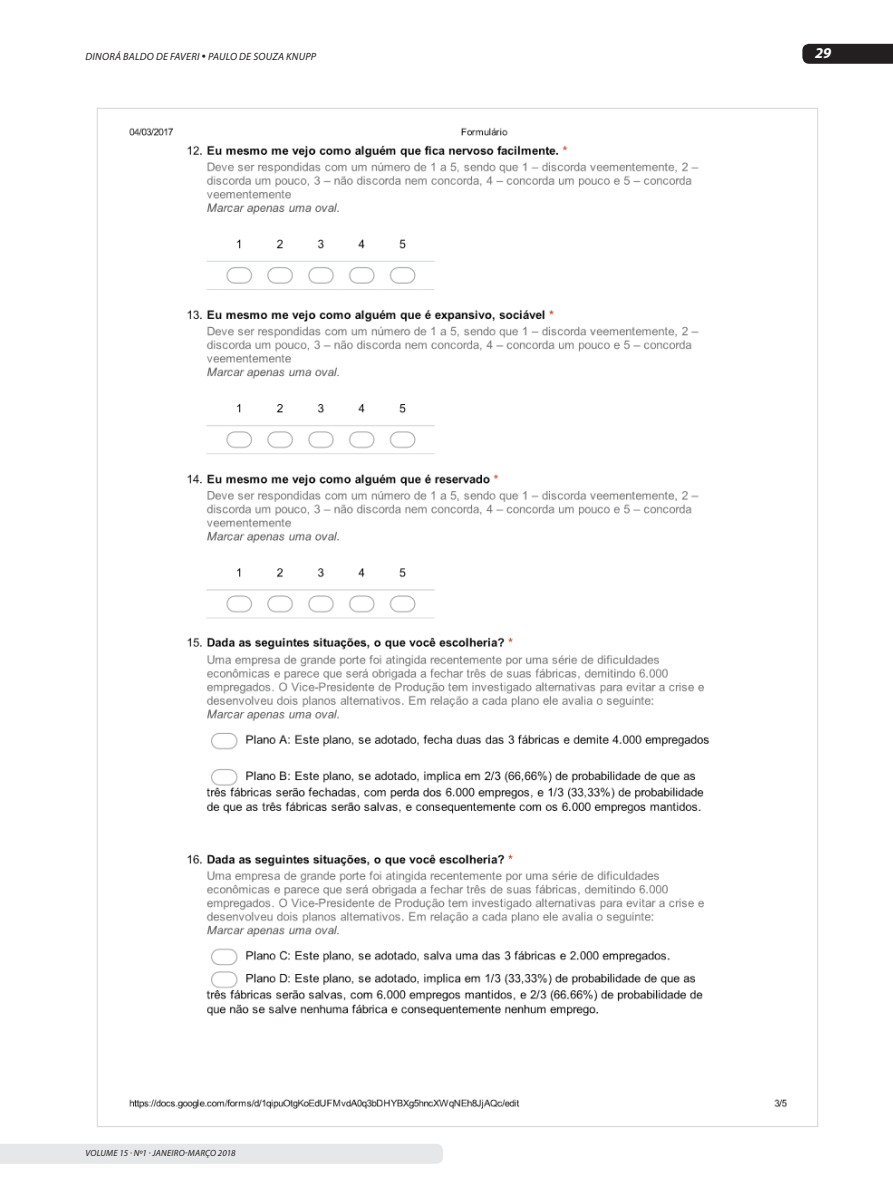
<style>
.page{position:relative;width:893px;height:1191px;background:#fff}
.page>*{position:absolute;margin:0;border:0;box-sizing:border-box;transform-origin:0 0}
.t1{font:italic 700 15px "Myriad Pro";color:#fff}
.t2{font:italic 10.5px "Myriad Pro";letter-spacing:.02em;color:#231f20}
.t3{font:italic 9px "Myriad Pro";letter-spacing:.02em;color:#231f20}
</style>
<div class="page">
<div style="left:1px;top:1144px;width:442px;height:19px;background:#e6e7e9"></div>
<div style="left:802px;top:44px;width:91px;height:20px;background:#231f20"></div>
<img style="left:97px;top:108px;width:721px;height:1019px">
<p class="t2" style="left:86px;top:50px;width:232px">DINORÁ BALDO DE FAVERI • PAULO DE SOUZA KNUPP</p>
<p class="t3" style="left:86px;top:1147px;width:152px">VOLUME 15 · Nº1 · JANEIRO-MARÇO 2018</p>
<h1 class="t1" style="left:815px;top:43px;width:18px">29</h1>
</div>
